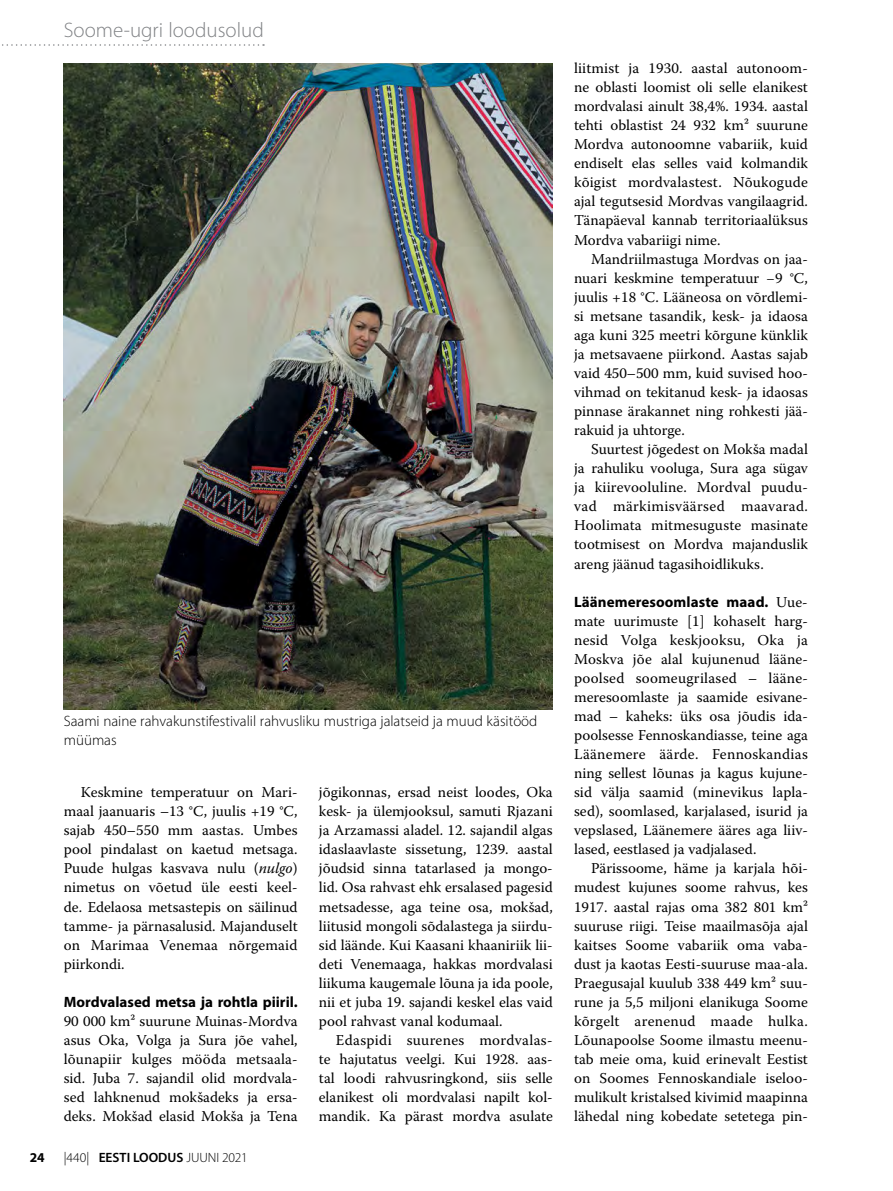
<style>
.page{position:relative;width:893px;height:1191px;background:#fff}
.page>*{position:absolute;margin:0;border:0;box-sizing:border-box;transform-origin:0 0}
.t1{font:300 21px "Myriad Pro";color:#808285}
.t2{font:15px/19px "Warnock Pro";color:#000;text-align:justify}
.t3{font:300 15px/19px "Myriad Pro";color:#000}
.t4{font:700 15px "Myriad Pro";color:#000}
.t5{font:600 13.5px "Myriad Pro";color:#000}
.t6{font:300 13.5px "Myriad Pro";color:#000}
.t7{font:700 13.5px "Myriad Pro";color:#000}
.s1{font-style:italic}
.s2{font-weight:300}
.s3{font-family:"Warnock Pro";font-weight:400}
</style>
<div class="page">
<svg style="left:2px;top:44px;width:262px;height:2px"></svg>
<img style="left:64px;top:64px;width:489px;height:645px">
<h1 class="t1" style="left:64px;top:18px;width:201px">Soome-ugri loodusolud</h1>
<p class="t3" style="left:64px;top:711px;width:475px">Saami naine rahvakunstifestivalil rahvusliku mustriga jalatseid ja muud käsitööd müümas</p>
<p class="t2" style="left:64px;top:782px;width:235px;text-indent:17px">Keskmine temperatuur on Mari&shy;maal jaanuaris –13 °C, juulis +19 °C, sajab 450–550 mm aastas. Umbes pool pindalast on kaetud metsaga.<br>Puude hulgas kasvava nulu (<span class="s1">nulgo</span>) nimetus on võetud üle eesti keel&shy;de. Edelaosa metsastepis on säilinud tamme- ja pärnasalusid. Majanduselt on Marimaa Venemaa nõrgemaid piirkondi.</p>
<p class="t4" style="left:64px;top:992px;width:235px">Mordvalased metsa ja rohtla piiril.</p>
<p class="t2" style="left:64px;top:1011px;width:235px">90 000 km² suurune Muinas-Mordva asus Oka, Volga ja Sura jõe vahel, lõunapiir kulges mööda metsaala&shy;sid. Juba 7. sajandil olid mordvala&shy;sed lahknenud mokšadeks ja ersa&shy;deks. Mokšad elasid Mokša ja Tena</p>
<p class="t6" style="left:64px;top:1150px;width:27px">|440|</p>
<p class="t7" style="left:30px;top:1148px;width:16px">24</p>
<p class="t5" style="left:99px;top:1148px;width:151px">EESTI LOODUS <span class="s2">JUUNI</span> <span class="s2">2021</span></p>
<p class="t2" style="left:319px;top:782px;width:235px">jõgikonnas, ersad neist loodes, Oka kesk- ja ülemjooksul, samuti Rjazani ja Arzamassi aladel. 12. sajandil algas idaslaavlaste sissetung, 1239. aastal jõudsid sinna tatarlased ja mongo&shy;lid. Osa rahvast ehk ersalased pagesid metsadesse, aga teine osa, mokšad, liitusid mongoli sõdalastega ja siirdu&shy;sid läände. Kui Kaasani khaaniriik lii&shy;deti Venemaaga, hakkas mordvalasi liikuma kaugemale lõuna ja ida poole, nii et juba 19. sajandi keskel elas vaid pool rahvast vanal kodumaal.</p>
<p class="t2" style="left:319px;top:1030px;width:235px;text-indent:17px">Edaspidi suurenes mordvalas&shy;te hajutatus veelgi. Kui 1928. aas&shy;tal loodi rahvusringkond, siis selle elanikest oli mordvalasi napilt kol&shy;mandik. Ka pärast mordva asulate</p>
<p class="t2" style="left:574px;top:58px;width:235px">liitmist ja 1930. aastal autonoom&shy;ne oblasti loomist oli selle elanikest mordvalasi ainult 38,4%. 1934. aastal tehti oblastist 24 932 km² suurune Mordva autonoomne vabariik, kuid endiselt elas selles vaid kolmandik kõigist mordvalastest. Nõukogude ajal tegutsesid Mordvas vangilaagrid.<br>Tänapäeval kannab territoriaalüksus Mordva vabariigi nime.</p>
<p class="t2" style="left:574px;top:249px;width:235px;text-indent:17px">Mandriilmastuga Mordvas on jaa&shy;nuari keskmine temperatuur −9 °C, juulis +18 °C. Lääneosa on võrdlemi&shy;si metsane tasandik, kesk- ja idaosa aga kuni 325 meetri kõrgune künklik ja metsavaene piirkond. Aastas sajab vaid 450–500 mm, kuid suvised hoo&shy;vihmad on tekitanud kesk- ja idaosas pinnase ärakannet ning rohkesti jää&shy;rakuid ja uhtorge.</p>
<p class="t2" style="left:574px;top:439px;width:235px;text-indent:17px">Suurtest jõgedest on Mokša madal ja rahuliku vooluga, Sura aga sügav ja kiirevooluline. Mordval puudu&shy;vad märkimisväärsed maavarad.<br>Hoolimata mitmesuguste masinate tootmisest on Mordva majanduslik areng jäänud tagasihoidlikuks.</p>
<p class="t4" style="left:574px;top:592px;width:234px">Läänemeresoomlaste maad. <span class="s3">Uue-</span></p>
<p class="t2" style="left:574px;top:611px;width:235px">mate uurimuste [1] kohaselt harg&shy;nesid Volga keskjooksu, Oka ja Moskva jõe alal kujunenud lääne&shy;poolsed soomeugrilased – lääne&shy;meresoomlaste ja saamide esivane&shy;mad – kaheks: üks osa jõudis ida&shy;poolsesse Fennoskandiasse, teine aga Läänemere äärde. Fennoskandias ning sellest lõunas ja kagus kujune&shy;sid välja saamid (minevikus lapla&shy;sed), soomlased, karjalased, isurid ja vepslased, Läänemere ääres aga liiv&shy;lased, eestlased ja vadjalased.</p>
<p class="t2" style="left:574px;top:858px;width:235px;text-indent:17px">Pärissoome, häme ja karjala hõi&shy;mudest kujunes soome rahvus, kes 1917. aastal rajas oma 382 801 km² suuruse riigi. Teise maailmasõja ajal kaitses Soome vabariik oma vaba&shy;dust ja kaotas Eesti-suuruse maa-ala.<br>Praegusajal kuulub 338 449 km² suu&shy;rune ja 5,5 miljoni elanikuga Soome kõrgelt arenenud maade hulka.<br>Lõunapoolse Soome ilmastu meenu&shy;tab meie oma, kuid erinevalt Eestist on Soomes Fennoskandiale iseloo&shy;mulikult kristalsed kivimid maapinna lähedal ning kobedate setetega pin-</p>
</div>
